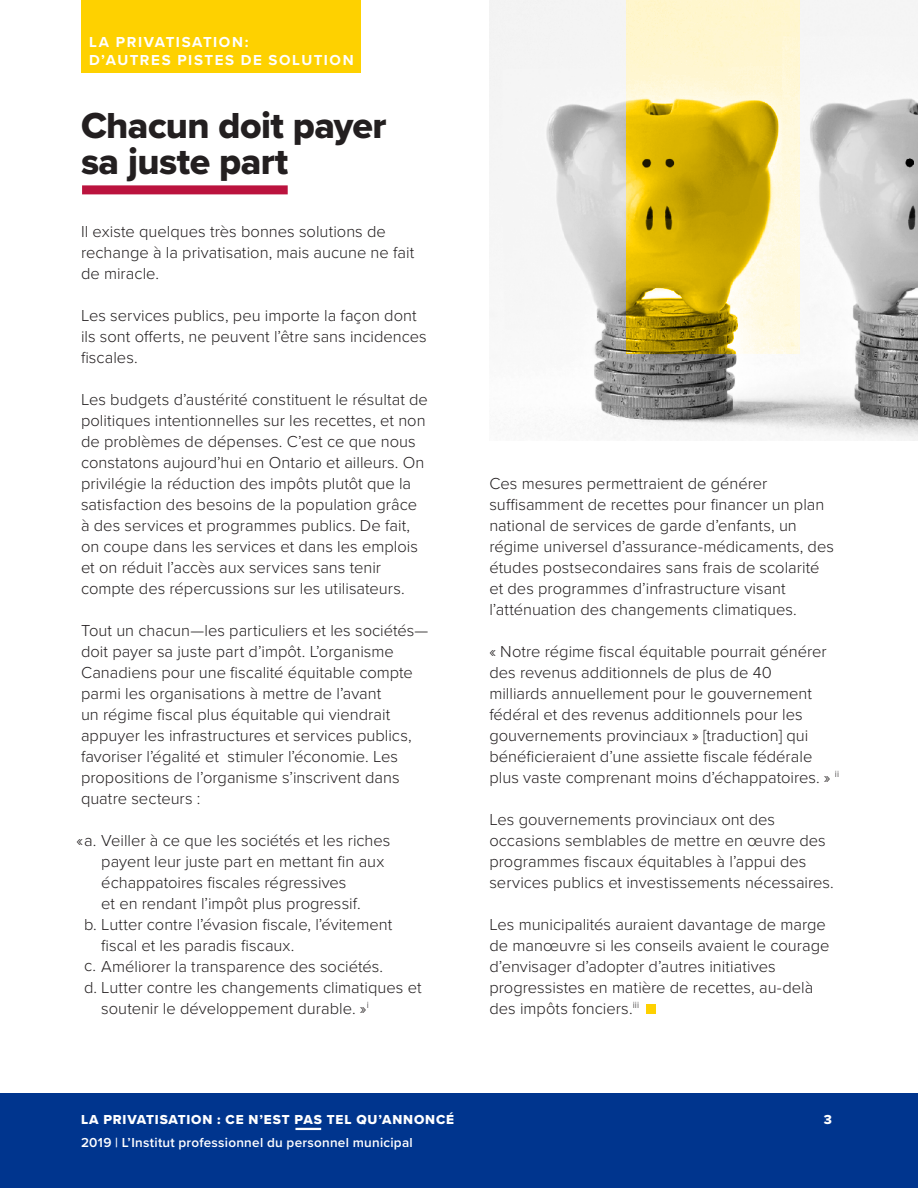
<style>
.page{position:relative;width:918px;height:1188px;background:#fff}
.page>*{position:absolute;margin:0;border:0;box-sizing:border-box;transform-origin:0 0}
.t1{font:37.5px/36px "Proxima Nova Extrabld";letter-spacing:-.015em;color:#231f20}
.t2{font:300 16.5px/21px "Proxima Nova";color:#231f20}
.t3{font:700 15px/18px "Proxima Nova";letter-spacing:.105em;color:#fff}
.t4{font:600 13.5px "Proxima Nova";letter-spacing:.02em;color:#fff}
.t5{font:13.5px "Proxima Nova Extrabld";letter-spacing:.06em;color:#fff}
</style>
<div class="page">
<div style="left:0;top:1094px;width:918px;height:94px;background:#00358e"></div>
<div style="left:81px;top:0;width:280px;height:72px;background:#fed100"></div>
<hr style="left:295px;top:1128px;width:26px;height:2px;background:#fff">
<img style="left:489px;top:0;width:429px;height:440px">
<div style="left:82px;top:185px;width:206px;height:9px;background:#bb133e"></div>
<div style="left:646px;top:1004px;width:10px;height:10px;background:#fed100"></div>
<svg style="left:626px;top:0;width:174px;height:354px;background:#e2cc66"></svg>
<p class="t3" style="left:89px;top:32px;width:266px">LA PRIVATISATION:<br>D’AUTRES PISTES DE SOLUTION</p>
<p class="t1" style="left:81px;top:107px;width:307px">Chacun doit payer sa juste part</p>
<p class="t2" style="left:81px;top:220px;width:335px">Il existe quelques très bonnes solutions de rechange à la privatisation, mais aucune ne fait de miracle.</p>
<p class="t2" style="left:81px;top:304px;width:347px">Les services publics, peu importe la façon dont ils sont offerts, ne peuvent l’être sans incidences fiscales.</p>
<p class="t2" style="left:81px;top:388px;width:349px">Les budgets d’austérité constituent le résultat de politiques intentionnelles sur les recettes, et non de problèmes de dépenses. C’est ce que nous constatons aujourd’hui en Ontario et ailleurs. On privilégie la réduction des impôts plutôt que la satisfaction des besoins de la population grâce à des services et programmes publics. De fait, on coupe dans les services et dans les emplois et on réduit l’accès aux services sans tenir compte des répercussions sur les utilisateurs.</p>
<p class="t2" style="left:81px;top:619px;width:349px">Tout un chacun—les particuliers et les sociétés— doit payer sa juste part d’impôt. L’organisme Canadiens pour une fiscalité équitable compte parmi les organisations à mettre de l’avant<br>un régime fiscal plus équitable qui viendrait appuyer les infrastructures et services publics, favoriser l’égalité et stimuler l’économie. Les propositions de l’organisme s’inscrivent dans quatre secteurs :</p>
<p class="t2" style="left:101px;top:829px;width:291px;text-indent:-25px">«a. Veiller à ce que les sociétés et les riches payent leur juste part en mettant fin aux échappatoires fiscales régressives</p>
<p class="t2" style="left:101px;top:892px;width:261px">et en rendant l’impôt plus progressif.</p>
<p class="t2" style="left:101px;top:913px;width:293px;text-indent:-17px">b. Lutter contre l’évasion fiscale, l’évitement fiscal et les paradis fiscaux.</p>
<p class="t2" style="left:84px;top:955px;width:301px">c. Améliorer la transparence des sociétés.</p>
<p class="t2" style="left:101px;top:976px;width:322px;text-indent:-17px">d. Lutter contre les changements climatiques et soutenir le développement durable. »<sup>i</sup></p>
<p class="t2" style="left:489px;top:472px;width:346px">Ces mesures permettraient de générer suffisamment de recettes pour financer un plan national de services de garde d’enfants, un régime universel d’assurance-médicaments, des études postsecondaires sans frais de scolarité et des programmes d’infrastructure visant l’atténuation des changements climatiques.</p>
<p class="t2" style="left:489px;top:640px;width:351px">« Notre régime fiscal équitable pourrait générer des revenus additionnels de plus de 40<br>milliards annuellement pour le gouvernement fédéral et des revenus additionnels pour les gouvernements provinciaux » [traduction] qui bénéficieraient d’une assiette fiscale fédérale plus vaste comprenant moins d’échappatoires. » <sup>ii</sup></p>
<p class="t2" style="left:489px;top:808px;width:346px">Les gouvernements provinciaux ont des occasions semblables de mettre en œuvre des programmes fiscaux équitables à l’appui des services publics et investissements nécessaires.</p>
<p class="t2" style="left:489px;top:913px;width:342px">Les municipalités auraient davantage de marge de manœuvre si les conseils avaient le courage d’envisager d’adopter d’autres initiatives progressistes en matière de recettes, au-delà des impôts fonciers.<sup>iii</sup></p>
<p class="t5" style="left:81px;top:1110px;width:375px">LA PRIVATISATION : CE N’EST PAS TEL QU’ANNONCÉ</p>
<p class="t4" style="left:81px;top:1132px;width:333px">2019 | L’Institut professionnel du personnel municipal</p>
<p class="t5" style="left:824px;top:1110px;width:10px">3</p>
</div>
